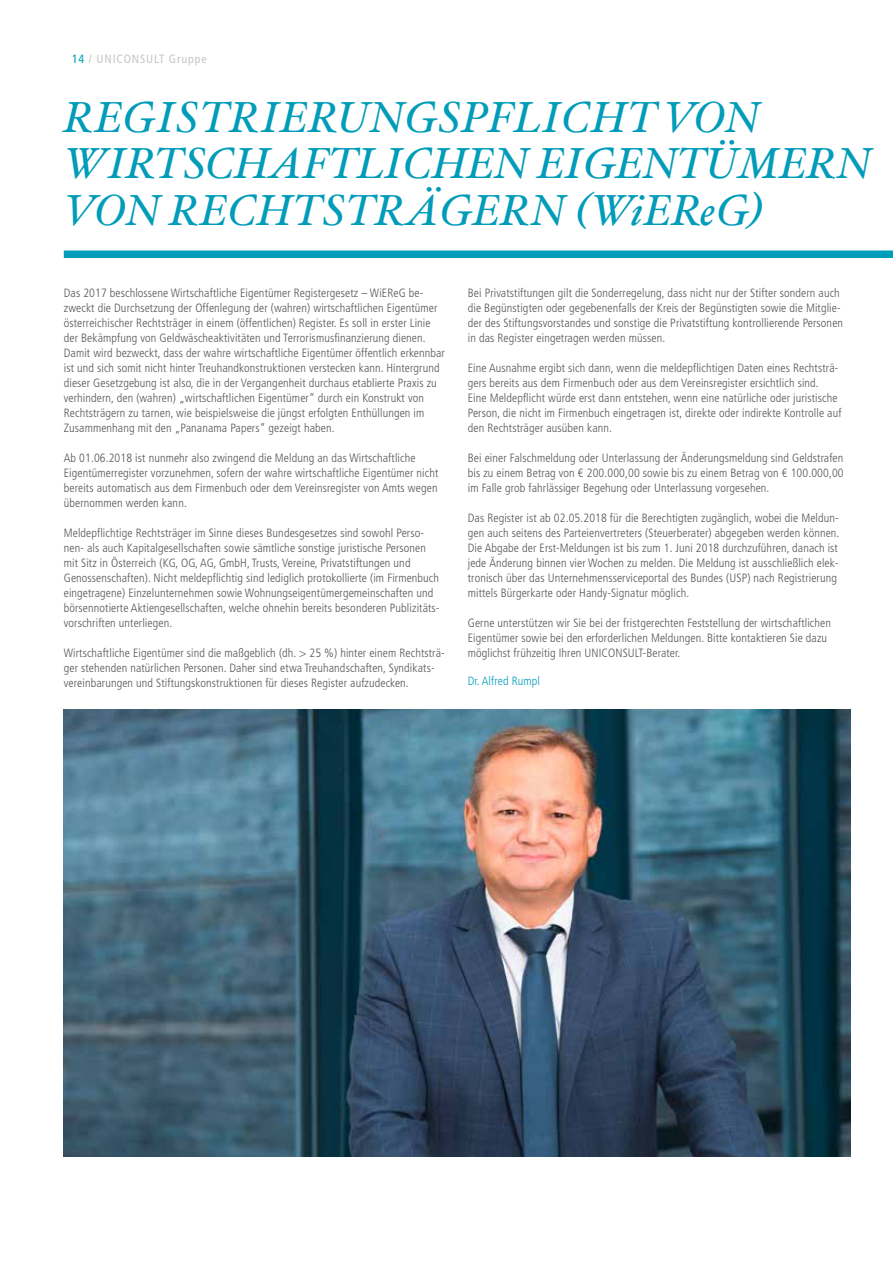
<style>
.page{position:relative;width:893px;height:1263px;background:#fff}
.page>*{position:absolute;margin:0;border:0;box-sizing:border-box;transform-origin:0 0}
.t1{font:italic 43.5px/46.5px "Hoefler Text";letter-spacing:.01em;color:#009cb9}
.t2{font:300 condensed 12px/15px "Frutiger";letter-spacing:.01em;color:#565656}
.t3{font:condensed 12px "Frutiger";letter-spacing:.07em;color:#c5c6c6}
.t4{font:300 condensed 12px "Frutiger";letter-spacing:.01em;color:#009cb9}
.s1{color:#009cb9}
</style>
<div class="page">
<div style="left:64px;top:250px;width:829px;height:8px;background:#009cb9"></div>
<img style="left:64px;top:710px;width:786px;height:447px">
<p class="t3" style="left:72px;top:52px;width:136px"><span class="s1">14</span> / UNICONSULT Gruppe</p>
<h1 class="t1" style="left:64px;top:94px;width:809px">REGISTRIERUNGSPFLICHT VON<br>WIRTSCHAFTLICHEN EIGENTÜMERN<br>VON RECHTSTRÄGERN (WiEReG)</h1>
<p class="t2" style="left:64px;top:286px;width:383px">Das 2017 beschlossene Wirtschaftliche Eigentümer Registergesetz – WiEReG be&shy;zweckt die Durchsetzung der Offenlegung der (wahren) wirtschaftlichen Eigentümer österreichischer Rechtsträger in einem (öffentlichen) Register. Es soll in erster Linie der Bekämpfung von Geldwäscheaktivitäten und Terrorismusfinanzierung dienen.<br>Damit wird bezweckt, dass der wahre wirtschaftliche Eigentümer öffentlich erkennbar ist und sich somit nicht hinter Treuhandkonstruktionen verstecken kann. Hintergrund dieser Gesetzgebung ist also, die in der Vergangenheit durchaus etablierte Praxis zu verhindern, den (wahren) „wirtschaftlichen Eigentümer“ durch ein Konstrukt von Rechtsträgern zu tarnen, wie beispielsweise die jüngst erfolgten Enthüllungen im Zusammenhang mit den „Pananama Papers“ gezeigt haben.</p>
<p class="t2" style="left:64px;top:451px;width:376px">Ab 01.06.2018 ist nunmehr also zwingend die Meldung an das Wirtschaftliche Eigentümerregister vorzunehmen, sofern der wahre wirtschaftliche Eigentümer nicht bereits automatisch aus dem Firmenbuch oder dem Vereinsregister von Amts wegen übernommen werden kann.</p>
<p class="t2" style="left:64px;top:526px;width:377px">Meldepflichtige Rechtsträger im Sinne dieses Bundesgesetzes sind sowohl Perso&shy;nen- als auch Kapitalgesellschaften sowie sämtliche sonstige juristische Personen mit Sitz in Österreich (KG, OG, AG, GmbH, Trusts, Vereine, Privatstiftungen und Genossenschaften). Nicht meldepflichtig sind lediglich protokollierte (im Firmenbuch eingetragene) Einzelunternehmen sowie Wohnungseigentümergemeinschaften und börsennotierte Aktiengesellschaften, welche ohnehin bereits besonderen Publizitäts&shy;vorschriften unterliegen.</p>
<p class="t2" style="left:64px;top:646px;width:382px">Wirtschaftliche Eigentümer sind die maßgeblich (dh. &gt; 25 %) hinter einem Rechtsträ&shy;ger stehenden natürlichen Personen. Daher sind etwa Treuhandschaften, Syndikats&shy;vereinbarungen und Stiftungskonstruktionen für dieses Register aufzudecken.</p>
<p class="t2" style="left:468px;top:286px;width:377px">Bei Privatstiftungen gilt die Sonderregelung, dass nicht nur der Stifter sondern auch die Begünstigten oder gegebenenfalls der Kreis der Begünstigten sowie die Mitglie&shy;der des Stiftungsvorstandes und sonstige die Privatstiftung kontrollierende Personen in das Register eingetragen werden müssen.</p>
<p class="t2" style="left:468px;top:361px;width:375px">Eine Ausnahme ergibt sich dann, wenn die meldepflichtigen Daten eines Rechtsträ&shy;gers bereits aus dem Firmenbuch oder aus dem Vereinsregister ersichtlich sind.<br>Eine Meldepflicht würde erst dann entstehen, wenn eine natürliche oder juristische Person, die nicht im Firmenbuch eingetragen ist, direkte oder indirekte Kontrolle auf den Rechtsträger ausüben kann.</p>
<p class="t2" style="left:468px;top:451px;width:377px;text-align:justify">Bei einer Falschmeldung oder Unterlassung der Änderungsmeldung sind Geldstrafen bis zu einem Betrag von € 200.000,00 sowie bis zu einem Betrag von € 100.000,00 im Falle grob fahrlässiger Begehung oder Unterlassung vorgesehen.</p>
<p class="t2" style="left:468px;top:511px;width:373px">Das Register ist ab 02.05.2018 für die Berechtigten zugänglich, wobei die Meldun&shy;gen auch seitens des Parteienvertreters (Steuerberater) abgegeben werden können.<br>Die Abgabe der Erst-Meldungen ist bis zum 1. Juni 2018 durchzuführen, danach ist jede Änderung binnen vier Wochen zu melden. Die Meldung ist ausschließlich elek&shy;tronisch über das Unternehmensserviceportal des Bundes (USP) nach Registrierung mittels Bürgerkarte oder Handy-Signatur möglich.</p>
<p class="t2" style="left:468px;top:616px;width:365px">Gerne unterstützen wir Sie bei der fristgerechten Feststellung der wirtschaftlichen<br>Eigentümer sowie bei den erforderlichen Meldungen. Bitte kontaktieren Sie dazu möglichst frühzeitig Ihren UNICONSULT-Berater.</p>
<p class="t4" style="left:468px;top:674px;width:74px">Dr. Alfred Rumpl</p>
</div>
